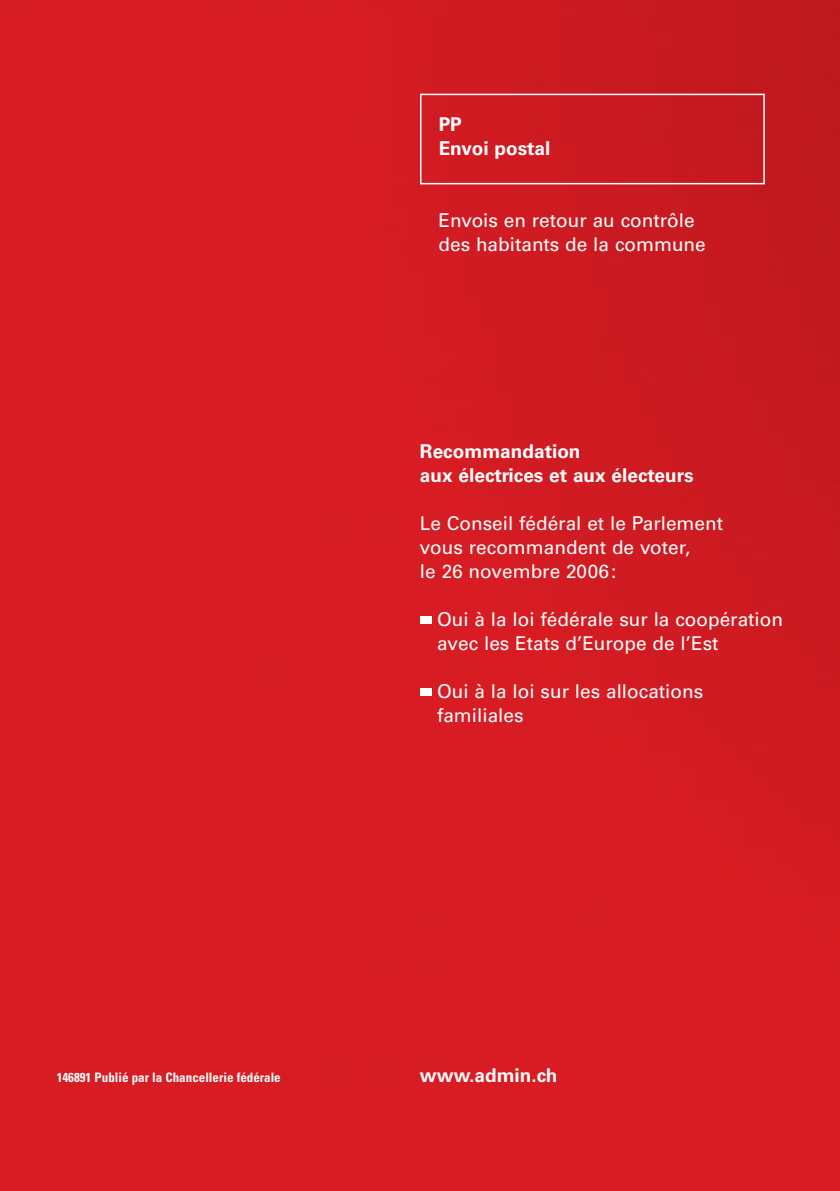
<style>
.page{position:relative;width:840px;height:1191px;background:#fff}
.page>*{position:absolute;margin:0;border:0;box-sizing:border-box;transform-origin:0 0}
.t1{font:19px/24px "Univers";color:#fff}
.t2{font:700 19px/24px "Univers";color:#fff}
.t3{font:700 19px "Univers";color:#fafafa}
.t4{font:700 condensed 13px "Univers";color:#fff}
</style>
<div class="page">
<img style="left:0;top:0;width:839px;height:1191px">
<div style="left:420px;top:616px;width:11px;height:7px;background:#fff"></div>
<div style="left:420px;top:94px;width:344px;height:90px;border:2px solid #fff"></div>
<div style="left:420px;top:688px;width:11px;height:7px;background:#fff"></div>
<p class="t2" style="left:438px;top:114px;width:113px">PP<br>Envoi postal</p>
<p class="t1" style="left:438px;top:210px;width:269px">Envois en retour au contrôle des habitants de la commune</p>
<p class="t2" style="left:420px;top:441px;width:275px">Recommandation<br>aux électrices et aux électeurs</p>
<p class="t1" style="left:420px;top:513px;width:304px">Le Conseil fédéral et le Parlement vous recommandent de voter,<br>le 26 novembre 2006:</p>
<p class="t1" style="left:437px;top:609px;width:347px">Oui à la loi fédérale sur la coopération avec les Etats d’Europe de l’Est</p>
<p class="t1" style="left:437px;top:681px;width:268px">Oui à la loi sur les allocations familiales</p>
<p class="t4" style="left:57px;top:1073px;width:225px">146891 Publié par la Chancellerie fédérale</p>
<p class="t3" style="left:420px;top:1068px;width:139px">www.admin.ch</p>
</div>
